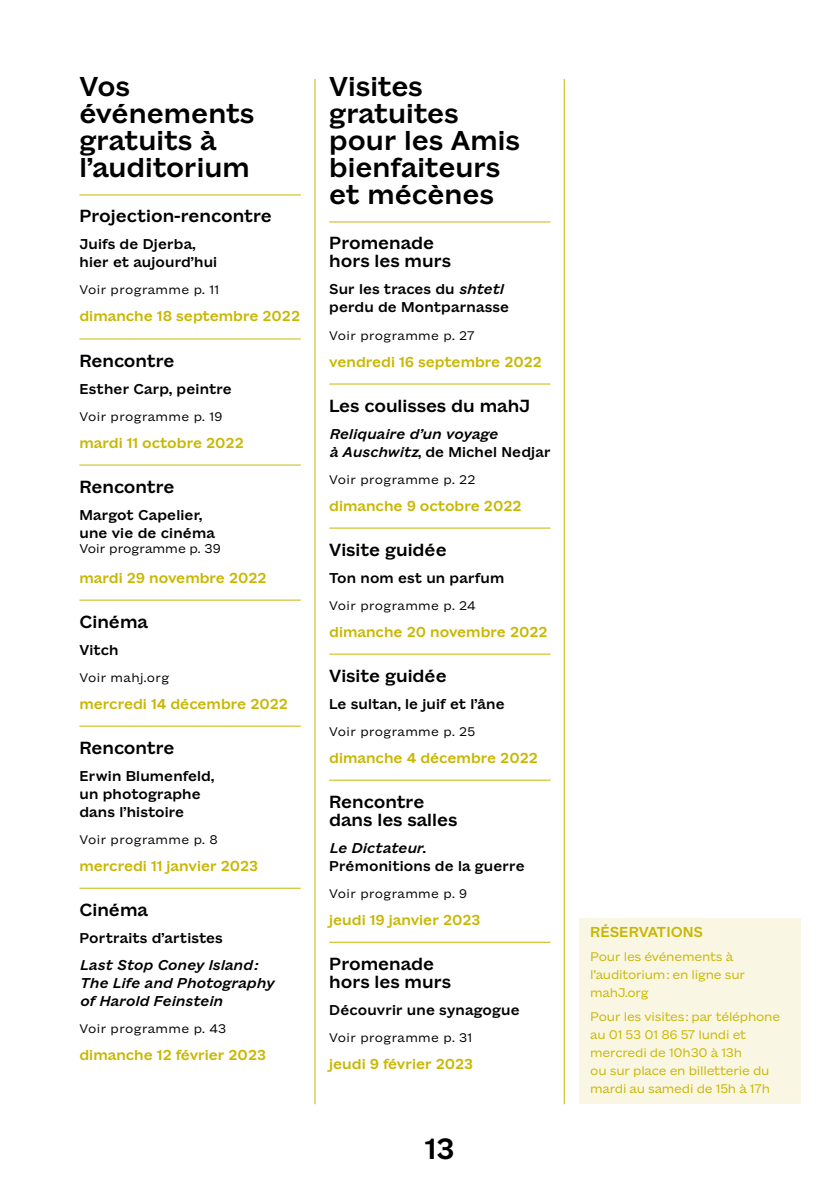
<style>
.page{position:relative;width:840px;height:1191px;background:#fff}
.page>*{position:absolute;margin:0;border:0;box-sizing:border-box;transform-origin:0 0}
.t1{font:500 30px "Mahj";color:#000}
.t2{font:500 28px/27px "Mahj";color:#000}
.t3{font:500 18px/18px "Mahj";color:#000}
.t4{font:500 14.8px "Mahj";color:#c8b700}
.t5{font:500 14.6px/18px "Mahj";letter-spacing:.01em;color:#000}
.t6{font:italic 500 14.6px/18px "Mahj";letter-spacing:.01em;color:#000}
.t7{font:13px "Mahj";color:#000}
.t8{font:12.8px "Mahj";letter-spacing:.03em;color:#000}
.t9{font:12.8px/18px "Mahj";letter-spacing:-.015em;color:#c8b700}
.s1{font-style:italic}
.s2{font-style:normal}
</style>
<div class="page">
<hr style="left:79px;top:194px;width:221px;height:1px;background:#c8b700">
<hr style="left:79px;top:338px;width:221px;height:1px;background:#c8b700">
<hr style="left:79px;top:464px;width:221px;height:1px;background:#c8b700">
<hr style="left:79px;top:599px;width:221px;height:1px;background:#c8b700">
<hr style="left:79px;top:725px;width:221px;height:1px;background:#c8b700">
<hr style="left:79px;top:887px;width:221px;height:1px;background:#c8b700">
<hr style="left:329px;top:221px;width:221px;height:1px;background:#c8b700">
<hr style="left:329px;top:383px;width:221px;height:1px;background:#c8b700">
<hr style="left:329px;top:527px;width:221px;height:1px;background:#c8b700">
<hr style="left:329px;top:653px;width:221px;height:1px;background:#c8b700">
<hr style="left:329px;top:779px;width:221px;height:1px;background:#c8b700">
<hr style="left:329px;top:941px;width:221px;height:1px;background:#c8b700">
<hr style="left:563px;top:79px;width:1px;height:1025px;background:#c8b700">
<hr style="left:314px;top:79px;width:1px;height:1025px;background:#c8b700">
<div style="left:578px;top:918px;width:221px;height:186px;background:#faf6e4"></div>
<h2 class="t2" style="left:79px;top:70px;width:176px">Vos événements gratuits à l’auditorium</h2>
<p class="t3" style="left:79px;top:205px;width:194px">Projection-rencontre</p>
<p class="t5" style="left:79px;top:234px;width:139px">Juifs de Djerba, hier et aujourd’hui</p>
<p class="t8" style="left:79px;top:279px;width:141px">Voir programme p. 11</p>
<p class="t4" style="left:79px;top:303px;width:222px">dimanche 18 septembre 2022</p>
<p class="t3" style="left:79px;top:349px;width:97px">Rencontre</p>
<p class="t5" style="left:79px;top:378px;width:154px">Esther Carp, peintre</p>
<p class="t8" style="left:79px;top:405px;width:144px">Voir programme p. 19</p>
<p class="t4" style="left:79px;top:429px;width:166px">mardi 11 octobre 2022</p>
<p class="t3" style="left:79px;top:475px;width:97px">Rencontre</p>
<p class="t5" style="left:79px;top:504px;width:137px">Margot Capelier, une vie de cinéma</p>
<p class="t7" style="left:79px;top:537px;width:143px">Voir programme p. 39</p>
<p class="t4" style="left:79px;top:564px;width:188px">mardi 29 novembre 2022</p>
<p class="t3" style="left:79px;top:610px;width:70px">Cinéma</p>
<p class="t5" style="left:79px;top:639px;width:41px">Vitch</p>
<p class="t8" style="left:79px;top:666px;width:91px">Voir mahj.org</p>
<p class="t4" style="left:79px;top:690px;width:210px">mercredi 14 décembre 2022</p>
<p class="t3" style="left:79px;top:736px;width:97px">Rencontre</p>
<p class="t5" style="left:79px;top:765px;width:136px">Erwin Blumenfeld, un photographe dans l’histoire</p>
<p class="t8" style="left:79px;top:828px;width:140px">Voir programme p. 8</p>
<p class="t4" style="left:79px;top:852px;width:180px">mercredi 11 janvier 2023</p>
<p class="t3" style="left:79px;top:898px;width:70px">Cinéma</p>
<p class="t5" style="left:79px;top:927px;width:145px">Portraits d’artistes</p>
<p class="t6" style="left:79px;top:954px;width:195px">Last Stop Coney Island:<br>The Life and Photography of Harold Feinstein</p>
<p class="t8" style="left:79px;top:1017px;width:148px">Voir programme p. 43</p>
<p class="t4" style="left:79px;top:1041px;width:188px">dimanche 12 février 2023</p>
<h2 class="t2" style="left:329px;top:70px;width:192px">Visites gratuites pour les Amis bienfaiteurs et mécènes</h2>
<p class="t3" style="left:329px;top:232px;width:123px">Promenade hors les murs</p>
<p class="t5" style="left:329px;top:279px;width:181px">Sur les traces du <span class="s1">shtetl </span>perdu de Montparnasse</p>
<p class="t8" style="left:329px;top:324px;width:147px">Voir programme p. 27</p>
<p class="t4" style="left:329px;top:348px;width:214px">vendredi 16 septembre 2022</p>
<p class="t3" style="left:329px;top:394px;width:202px">Les coulisses du mahJ</p>
<p class="t6" style="left:329px;top:423px;width:223px">Reliquaire d’un voyage<br>à Auschwitz<span class="s2">, de Michel Nedjar</span></p>
<p class="t8" style="left:329px;top:468px;width:148px">Voir programme p. 22</p>
<p class="t4" style="left:329px;top:492px;width:194px">dimanche 9 octobre 2022</p>
<p class="t3" style="left:329px;top:538px;width:119px">Visite guidée</p>
<p class="t5" style="left:329px;top:567px;width:177px">Ton nom est un parfum</p>
<p class="t8" style="left:329px;top:594px;width:148px">Voir programme p. 24</p>
<p class="t4" style="left:329px;top:618px;width:220px">dimanche 20 novembre 2022</p>
<p class="t3" style="left:329px;top:664px;width:119px">Visite guidée</p>
<p class="t5" style="left:329px;top:693px;width:177px">Le sultan, le juif et l’âne</p>
<p class="t8" style="left:329px;top:720px;width:147px">Voir programme p. 25</p>
<p class="t4" style="left:329px;top:744px;width:210px">dimanche 4 décembre 2022</p>
<p class="t3" style="left:329px;top:790px;width:130px">Rencontre dans les salles</p>
<p class="t5" style="left:329px;top:837px;width:197px"><span class="s1">Le Dictateur</span>.<br>Prémonitions de la guerre</p>
<p class="t8" style="left:329px;top:882px;width:139px">Voir programme p. 9</p>
<p class="t4" style="left:329px;top:906px;width:153px">jeudi 19 janvier 2023</p>
<p class="t3" style="left:329px;top:952px;width:123px">Promenade hors les murs</p>
<p class="t5" style="left:329px;top:999px;width:192px">Découvrir une synagogue</p>
<p class="t8" style="left:329px;top:1026px;width:145px">Voir programme p. 31</p>
<p class="t4" style="left:329px;top:1050px;width:145px">jeudi 9 février 2023</p>
<h1 class="t1" style="left:424px;top:1121px;width:31px">13</h1>
<p class="t4" style="left:590px;top:919px;width:114px">RÉSERVATIONS</p>
<p class="t9" style="left:590px;top:946px;width:156px">Pour les événements à l’auditorium: en ligne sur mahJ.org</p>
<p class="t9" style="left:590px;top:1006px;width:191px">Pour les visites: par téléphone au 01 53 01 86 57 lundi et mercredi de 10h30 à 13h<br>ou sur place en billetterie du mardi au samedi de 15h à 17h</p>
</div>
